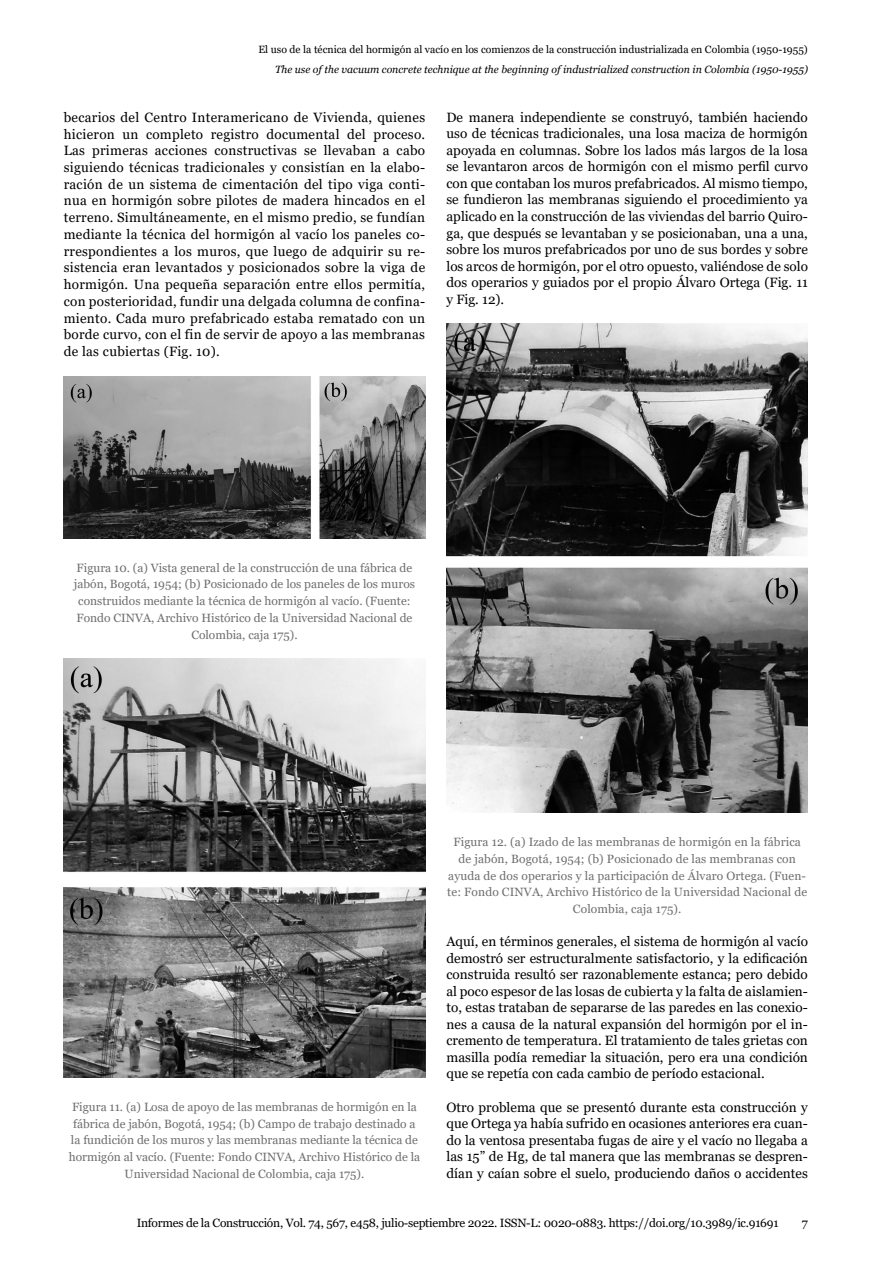
<style>
.page{position:relative;width:893px;height:1263px;background:#fff}
.page>*{position:absolute;margin:0;border:0;box-sizing:border-box;transform-origin:0 0}
.t1{font:13.5px/16.5px "Georgia";color:#000;text-align:justify}
.t2{font:12px/16.8px "Georgia";color:#706f6f;text-align:center}
.t3{font:12px "Georgia";letter-spacing:-.02em;color:#000}
.t4{font:10.5px "Georgia";color:#000}
.t5{font:italic 10.5px "Georgia";color:#000}
</style>
<div class="page">
<img style="left:64px;top:376px;width:361px;height:162px">
<img style="left:64px;top:659px;width:361px;height:418px">
<img style="left:446px;top:323px;width:362px;height:490px">
<p class="t4" style="left:258px;top:43px;width:551px">El uso de la técnica del hormigón al vacío en los comienzos de la construcción industrializada en Colombia (1950-1955)</p>
<p class="t5" style="left:275px;top:62px;width:534px">The use of the vacuum concrete technique at the beginning of industrialized construction in Colombia (1950-1955)</p>
<p class="t1" style="left:64px;top:109px;width:363px">becarios del Centro Interamericano de Vivienda, quienes hicieron un completo registro documental del proceso.<br>Las primeras acciones constructivas se llevaban a cabo siguiendo técnicas tradicionales y consistían en la elabo&shy;ración de un sistema de cimentación del tipo viga conti&shy;nua en hormigón sobre pilotes de madera hincados en el terreno. Simultáneamente, en el mismo predio, se fundían mediante la técnica del hormigón al vacío los paneles co&shy;rrespondientes a los muros, que luego de adquirir su re&shy;sistencia eran levantados y posicionados sobre la viga de hormigón. Una pequeña separación entre ellos permitía, con posterioridad, fundir una delgada columna de confina&shy;miento. Cada muro prefabricado estaba rematado con un borde curvo, con el fin de servir de apoyo a las membranas de las cubiertas (Fig. 10).</p>
<p class="t1" style="left:446px;top:109px;width:363px">De manera independiente se construyó, también haciendo uso de técnicas tradicionales, una losa maciza de hormigón apoyada en columnas. Sobre los lados más largos de la losa se levantaron arcos de hormigón con el mismo perfil curvo con que contaban los muros prefabricados. Al mismo tiempo, se fundieron las membranas siguiendo el procedimiento ya aplicado en la construcción de las viviendas del barrio Quiro&shy;ga, que después se levantaban y se posicionaban, una a una, sobre los muros prefabricados por uno de sus bordes y sobre los arcos de hormigón, por el otro opuesto, valiéndose de solo dos operarios y guiados por el propio Álvaro Ortega (Fig. 11 y Fig. 12).</p>
<p class="t2" style="left:74px;top:559px;width:343px">Figura 10. (a) Vista general de la construcción de una fábrica de jabón, Bogotá, 1954; (b) Posicionado de los paneles de los muros construidos mediante la técnica de hormigón al vacío. (Fuente:<br>Fondo CINVA, Archivo Histórico de la Universidad Nacional de Colombia, caja 175).</p>
<p class="t2" style="left:69px;top:1099px;width:353px">Figura 11. (a) Losa de apoyo de las membranas de hormigón en la fábrica de jabón, Bogotá, 1954; (b) Campo de trabajo destinado a la fundición de los muros y las membranas mediante la técnica de hormigón al vacío. (Fuente: Fondo CINVA, Archivo Histórico de la Universidad Nacional de Colombia, caja 175).</p>
<p class="t2" style="left:447px;top:834px;width:362px">Figura 12. (a) Izado de las membranas de hormigón en la fábrica de jabón, Bogotá, 1954; (b) Posicionado de las membranas con ayuda de dos operarios y la participación de Álvaro Ortega. (Fuen&shy;te: Fondo CINVA, Archivo Histórico de la Universidad Nacional de Colombia, caja 175).</p>
<p class="t1" style="left:446px;top:933px;width:363px">Aquí, en términos generales, el sistema de hormigón al vacío demostró ser estructuralmente satisfactorio, y la edificación construida resultó ser razonablemente estanca; pero debido al poco espesor de las losas de cubierta y la falta de aislamien&shy;to, estas trataban de separarse de las paredes en las conexio&shy;nes a causa de la natural expansión del hormigón por el in&shy;cremento de temperatura. El tratamiento de tales grietas con masilla podía remediar la situación, pero era una condición que se repetía con cada cambio de período estacional.</p>
<p class="t1" style="left:446px;top:1099px;width:363px">Otro problema que se presentó durante esta construcción y que Ortega ya había sufrido en ocasiones anteriores era cuan&shy;do la ventosa presentaba fugas de aire y el vacío no llegaba a las 15” de Hg, de tal manera que las membranas se despren&shy;dían y caían sobre el suelo, produciendo daños o accidentes</p>
<p class="t3" style="left:137px;top:1215px;width:643px">Informes de la Construcción, Vol. 74, 567, e458, julio-septiembre 2022. ISSN-L: 0020-0883. https://doi.org/10.3989/ic.91691</p>
<p class="t3" style="left:802px;top:1215px;width:8px">7</p>
</div>
